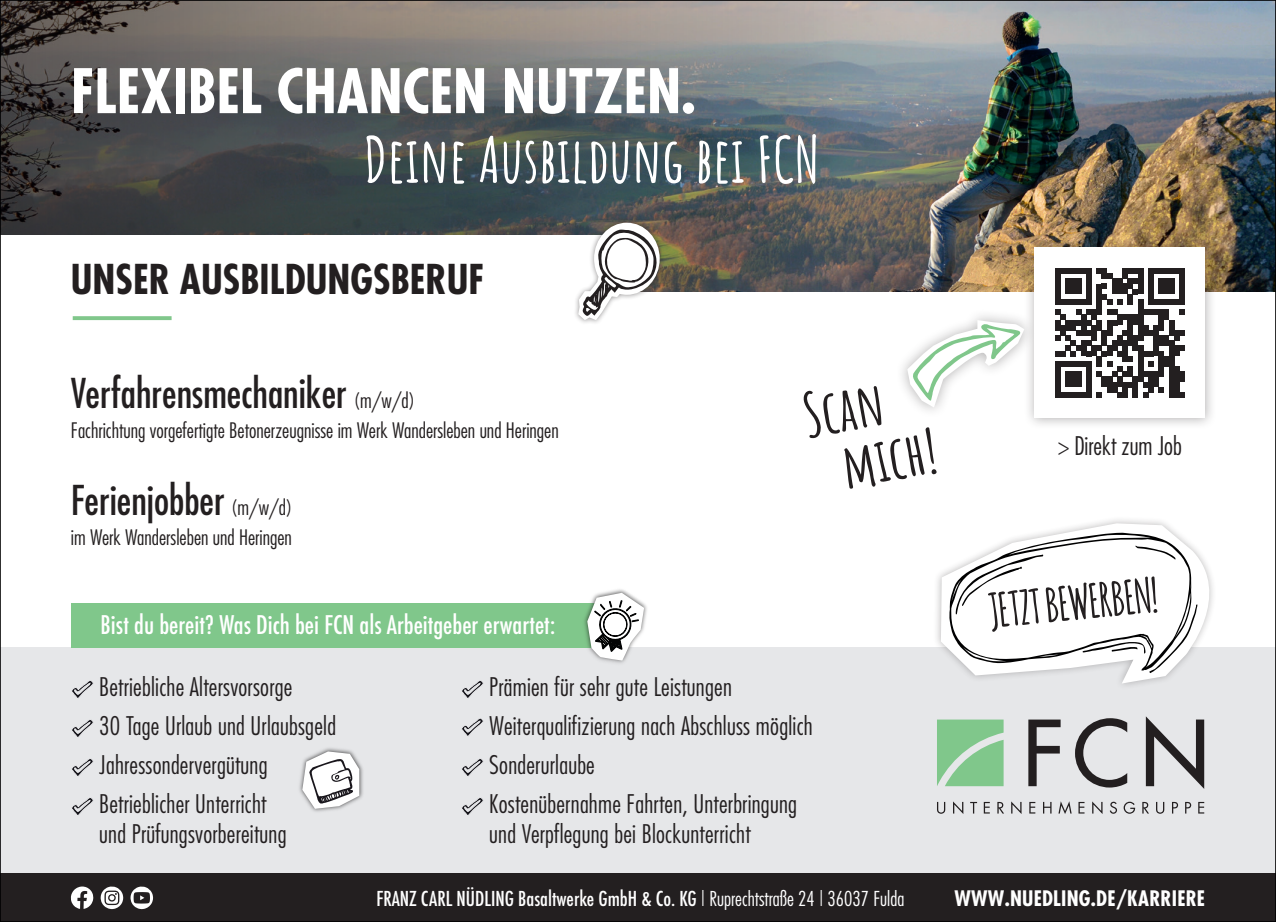
<style>
.page{position:relative;width:1276px;height:922px;background:#fff}
.page>*{position:absolute;margin:0;border:0;box-sizing:border-box;transform-origin:0 0}
.t1{font:700 62.75px "Amatic SC";color:#fff}
.t2{font:700 condensed 59.75px "Futura";color:#fff}
.t3{font:700 59.75px/56.5px "Amatic SC";color:#231f20}
.t4{font:700 46px "Amatic";color:#231f20}
.t5{font:condensed 40px "Futura";color:#231f20}
.t6{font:700 condensed 40px "Futura";color:#231f20}
.t7{font:300 condensed 25px/39px "Futura";letter-spacing:.01em;color:#231f20}
.t8{font:500 condensed 25px "Futura";color:#fff}
.t9{font:300 condensed 20.75px "Futura";color:#231f20}
.t10{font:700 condensed 20.75px "Futura";letter-spacing:.01em;color:#fff}
.t11{font:500 condensed 20px "Futura";color:#fff}
.s1{font-weight:300;font-size:20.75px}
.s2{font-weight:300}
</style>
<div class="page">
<div style="left:0;top:647px;width:1276px;height:274px;background:#e6e7e9"></div>
<div style="left:0;top:873px;width:1276px;height:48px;background:#231f20"></div>
<img style="left:833px;top:2px;width:441px;height:289px">
<svg style="left:2px;top:2px;width:831px;height:289px;background:#5b5e5e"></svg>
<div style="left:0;top:235px;width:619px;height:57px;background:#fff"></div>
<div style="left:71px;top:603px;width:555px;height:44px;background:#80c78b"></div>
<svg style="left:73px;top:316px;width:99px;height:4px"></svg>
<div style="left:1023px;top:236px;width:193px;height:193px;background:#231f20;opacity:.35"></div>
<div style="left:1034px;top:247px;width:171px;height:171px;background:#fff"></div>
<div style="left:1055px;top:371px;width:5px;height:16px;background:#231f20"></div>
<div style="left:1055px;top:387px;width:5px;height:10px;background:#231f20"></div>
<div style="left:1065px;top:371px;width:6px;height:16px;background:#231f20"></div>
<div style="left:1071px;top:371px;width:5px;height:16px;background:#231f20"></div>
<div style="left:1076px;top:371px;width:5px;height:16px;background:#231f20"></div>
<svg style="left:1060px;top:392px;width:26px;height:5px"></svg>
<div style="left:1086px;top:371px;width:5px;height:16px;background:#231f20"></div>
<div style="left:1086px;top:387px;width:5px;height:10px;background:#231f20"></div>
<div style="left:1102px;top:376px;width:5px;height:11px;background:#231f20"></div>
<div style="left:1107px;top:376px;width:5px;height:11px;background:#231f20"></div>
<div style="left:1117px;top:376px;width:5px;height:11px;background:#231f20"></div>
<svg style="left:1096px;top:382px;width:36px;height:15px"></svg>
<div style="left:1132px;top:376px;width:6px;height:11px;background:#231f20"></div>
<div style="left:1132px;top:387px;width:6px;height:10px;background:#231f20"></div>
<div style="left:1138px;top:371px;width:5px;height:11px;background:#231f20"></div>
<div style="left:1148px;top:371px;width:5px;height:16px;background:#231f20"></div>
<div style="left:1153px;top:371px;width:5px;height:16px;background:#231f20"></div>
<svg style="left:1143px;top:382px;width:20px;height:15px"></svg>
<div style="left:1169px;top:371px;width:5px;height:16px;background:#231f20"></div>
<div style="left:1169px;top:387px;width:5px;height:10px;background:#231f20"></div>
<div style="left:1174px;top:371px;width:5px;height:16px;background:#231f20"></div>
<div style="left:1174px;top:387px;width:5px;height:10px;background:#231f20"></div>
<svg style="left:1055px;top:268px;width:129px;height:108px"></svg>
<div style="left:1179px;top:371px;width:5px;height:11px;background:#231f20"></div>
<svg style="left:1179px;top:392px;width:5px;height:5px"></svg>
<div style="left:933px;top:515px;width:284px;height:175px;background:#231f20;opacity:.3"></div>
<svg style="left:941px;top:523px;width:276px;height:160px"></svg>
<div style="left:573px;top:217px;width:92px;height:108px;background:#231f20;opacity:.5"></div>
<svg style="left:578px;top:223px;width:81px;height:97px"></svg>
<svg style="left:101px;top:886px;width:22px;height:22px"></svg>
<svg style="left:130px;top:886px;width:23px;height:22px"></svg>
<svg style="left:71px;top:886px;width:22px;height:22px"></svg>
<div style="left:895px;top:308px;width:141px;height:111px;background:#231f20;opacity:.35"></div>
<svg style="left:907px;top:320px;width:117px;height:87px"></svg>
<svg style="left:72px;top:681px;width:22px;height:17px"></svg>
<svg style="left:72px;top:720px;width:22px;height:17px"></svg>
<svg style="left:72px;top:759px;width:22px;height:17px"></svg>
<svg style="left:72px;top:798px;width:22px;height:17px"></svg>
<svg style="left:462px;top:681px;width:22px;height:17px"></svg>
<svg style="left:462px;top:718px;width:22px;height:18px"></svg>
<svg style="left:462px;top:759px;width:22px;height:17px"></svg>
<svg style="left:462px;top:798px;width:22px;height:17px"></svg>
<svg style="left:1028px;top:719px;width:32px;height:67px"></svg>
<svg style="left:1075px;top:718px;width:52px;height:69px"></svg>
<svg style="left:1145px;top:716px;width:59px;height:72px"></svg>
<svg style="left:937px;top:719px;width:66px;height:67px;background:#8dcb97"></svg>
<svg style="left:937px;top:801px;width:8px;height:12px"></svg>
<svg style="left:953px;top:801px;width:10px;height:12px"></svg>
<svg style="left:970px;top:801px;width:7px;height:12px"></svg>
<svg style="left:983px;top:801px;width:6px;height:12px"></svg>
<svg style="left:997px;top:801px;width:7px;height:12px"></svg>
<svg style="left:1011px;top:801px;width:10px;height:12px"></svg>
<svg style="left:1029px;top:801px;width:6px;height:12px"></svg>
<svg style="left:1043px;top:801px;width:8px;height:12px"></svg>
<svg style="left:1058px;top:801px;width:13px;height:12px"></svg>
<svg style="left:1078px;top:801px;width:6px;height:12px"></svg>
<svg style="left:1092px;top:801px;width:10px;height:12px"></svg>
<svg style="left:1109px;top:801px;width:8px;height:12px"></svg>
<svg style="left:1123px;top:801px;width:12px;height:12px"></svg>
<svg style="left:1142px;top:801px;width:7px;height:12px"></svg>
<svg style="left:1156px;top:801px;width:8px;height:12px"></svg>
<svg style="left:1172px;top:801px;width:6px;height:12px"></svg>
<svg style="left:1185px;top:801px;width:6px;height:12px"></svg>
<svg style="left:1198px;top:801px;width:6px;height:12px"></svg>
<svg style="left:567px;top:589px;width:80px;height:74px"></svg>
<svg style="left:299px;top:748px;width:64px;height:64px"></svg>
<svg style="left:302px;top:751px;width:57px;height:57px;background:#d5d4d5"></svg>
<h2 class="t2" style="left:71px;top:52px;width:626px">FLEXIBEL CHANCEN NUTZEN.</h2>
<h1 class="t1" style="left:364px;top:111px;width:458px">Deine Ausbildung bei FCN</h1>
<h3 class="t6" style="left:71px;top:253px;width:415px">UNSER AUSBILDUNGSBERUF</h3>
<h3 class="t5" style="left:71px;top:368px;width:346px">Verfahrensmechaniker <span class="s1">(m/w/d)</span></h3>
<p class="t9" style="left:71px;top:417px;width:489px">Fachrichtung vorgefertigte Betonerzeugnisse im Werk Wandersleben und Heringen</p>
<h3 class="t5" style="left:71px;top:474px;width:223px">Ferienjobber <span class="s1">(m/w/d)</span></h3>
<p class="t9" style="left:71px;top:524px;width:223px">im Werk Wandersleben und Heringen</p>
<p class="t8" style="left:101px;top:608px;width:456px">Bist du bereit? Was Dich bei FCN als Arbeitgeber erwartet:</p>
<h2 class="t3" style="left:827px;top:379px;width:97px;text-indent:-29px;rotate:-10deg">Scan mich!</h2>
<p class="t7" style="left:1058px;top:426px;width:125px">&gt; Direkt zum Job</p>
<h3 class="t4" style="left:985px;top:578px;width:171px;rotate:-6deg">JETZT BEWERBEN!</h3>
<p class="t7" style="left:99px;top:666px;width:238px">Betriebliche Altersvorsorge<br>30 Tage Urlaub und Urlaubsgeld<br>Jahressondervergütung<br>Betrieblicher Unterricht</p>
<p class="t7" style="left:99px;top:813px;width:189px">und Prüfungsvorbereitung</p>
<p class="t7" style="left:489px;top:666px;width:325px">Prämien für sehr gute Leistungen Weiterqualifizierung nach Abschluss möglich Sonderurlaube<br>Kostenübernahme Fahrten, Unterbringung</p>
<p class="t7" style="left:489px;top:813px;width:263px">und Verpflegung bei Blockunterricht</p>
<p class="t11" style="left:376px;top:885px;width:529px">FRANZ CARL NÜDLING Basaltwerke GmbH &amp; Co. KG <span class="s2">| Ruprechtstraße 24 | 36037 Fulda</span></p>
<p class="t10" style="left:954px;top:884px;width:252px">WWW.NUEDLING.DE/KARRIERE</p>
</div>
